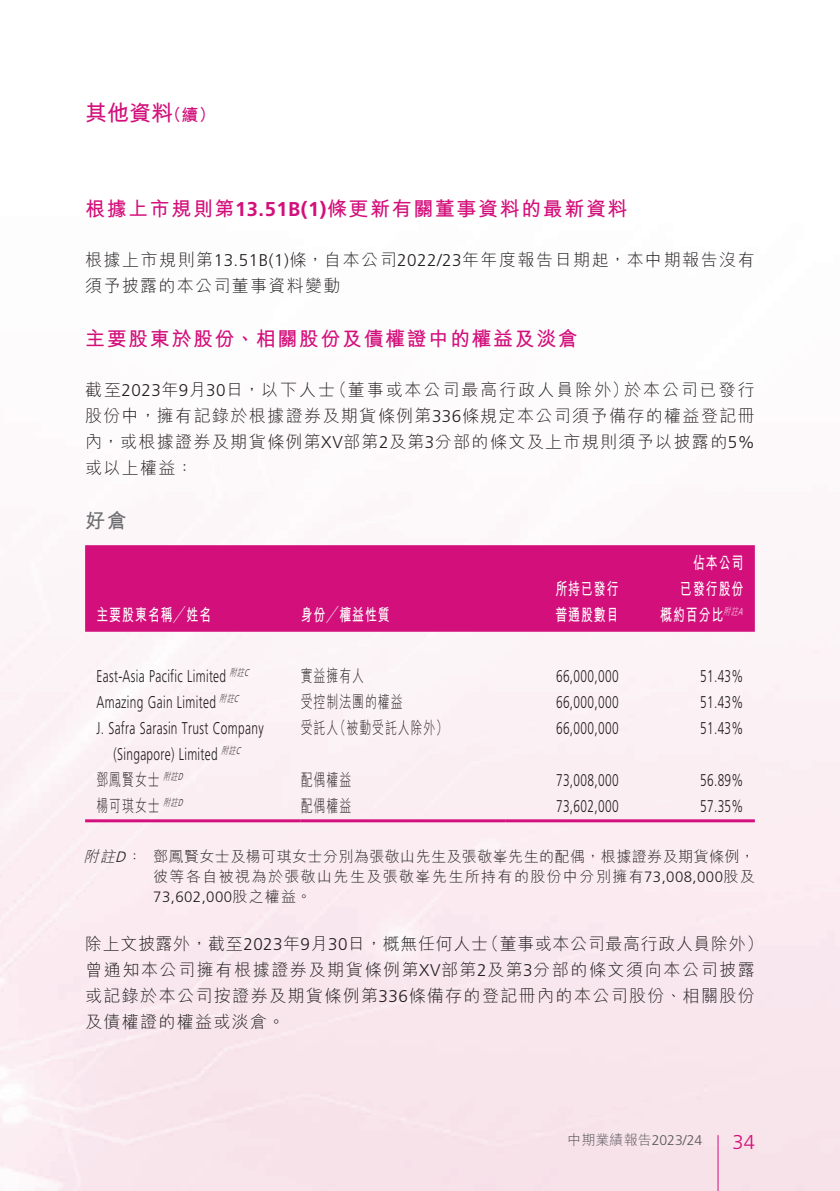
<style>
.page{position:relative;width:840px;height:1191px;background:#fff}
.page>*{position:absolute;margin:0;border:0;box-sizing:border-box;transform-origin:0 0}
.t1{font:700 22px "M Hei HK";color:#d30f7b}
.t2{font:700 20px "M Hei HK";letter-spacing:.08em;color:#d30f7b}
.t3{font:300 20px "Frutiger LT Std";color:#d30f7b}
.t4{font:700 20px "M Hei HK";color:#6c6d70}
.t5{font:300 17px/26px "M Hei HK";letter-spacing:.08em;color:#231f20}
.t6{font:300 17px/26px "Frutiger LT Std";letter-spacing:.03em;color:#231f20;scale:.7 1}
.t7{font:700 17px/26px "M Hei HK";letter-spacing:.08em;color:#fff;scale:.7 1}
.t8{font:300 17px "M Hei HK";letter-spacing:.08em;color:#231f20;scale:.7 1}
.t9{font:300 17px "M Hei HK";letter-spacing:.115em;color:#231f20}
.t10{font:300 17px "M Hei HK";letter-spacing:.035em;color:#231f20}
.t11{font:700 17px "M Hei HK";color:#d30f7b}
.t12{font:300 15px "M Hei HK";letter-spacing:.09em;color:#231f20}
.t13{font:300 15px "M Hei HK";letter-spacing:.03em;color:#231f20}
.t14{font:300 15px "Frutiger LT Std";letter-spacing:.03em;color:#231f20}
.t15{font:italic 300 15px "M Hei HK";color:#231f20}
.t16{font:300 14px "Frutiger LT Std";color:#57585a}
.t17{font:italic 300 10px "M Hei HK";color:#231f20;scale:.7 1}
.s1{font-family:"Frutiger LT Std"}
.s2{font-family:"M Hei HK"}
</style>
<div class="page">
<img style="left:0;top:545px;width:839px;height:646px">
<hr style="left:717px;top:1135px;width:1px;height:56px;background:#d30f7b">
<div style="left:85px;top:545px;width:669px;height:87px;background:#d30f7b"></div>
<hr style="left:85px;top:819px;width:215px;height:3px;background:#d30f7b">
<hr style="left:300px;top:819px;width:205px;height:3px;background:#d30f7b">
<hr style="left:505px;top:819px;width:124px;height:3px;background:#d30f7b">
<hr style="left:629px;top:819px;width:125px;height:3px;background:#d30f7b">
<p class="t1" style="left:85px;top:97px;width:89px">其他資料</p>
<p class="t11" style="left:164px;top:102px;width:52px">（續(</p>
<p class="t2" style="left:85px;top:194px;width:543px">根據上市規則第<span class="s1">13.51B )1(</span> 條更新有關董事資料的最新資料</p>
<p class="t5" style="left:85px;top:246px;width:670px">根據上市規則第<span class="s1">13.51</span> 條<span class="s1">)1(B</span> ，自本公司<span class="s1">2022/23</span>年年度報告日期起，本中期報告沒有須予披露的本公司董事資料變動</p>
<p class="t2" style="left:85px;top:324px;width:494px">主要股東於股份、相關股份及債權證中的權益及淡倉</p>
<p class="t9" style="left:623px;top:377px;width:132px">於本公司已發行</p>
<p class="t9" style="left:330px;top:377px;width:300px">（董事或本公司最高行政人員除外）</p>
<p class="t5" style="left:85px;top:376px;width:671px">截至<span class="s1">2023</span>年 月<span class="s1">9 30</span>日，以下人士<br>股份中，擁有記錄於根據證券及期貨條例第<span class="s1">336</span>條規定本公司須予備存的權益登記冊內，或根據證券及期貨條例第<span class="s1">XV</span>部第<span class="s1">2</span>及第<span class="s1">3</span>分部的條文及上市規則須予以披露的<span class="s1">5%</span>或以上權益：</p>
<p class="t4" style="left:85px;top:506px;width:43px">好倉</p>
<p class="t7" style="left:96px;top:600px;width:165px">主要股東名稱╱姓名</p>
<p class="t7" style="left:300px;top:600px;width:128px">身份╱權益性質</p>
<p class="t7" style="left:555px;top:574px;width:92px">所持已發行普通股數目</p>
<p class="t7" style="left:660px;top:548px;width:123px;text-align:right">佔本公司<br>已發行股份<br>概約百分比<sup>附註</sup><sup>A</sup></p>
<p class="t17" style="left:229px;top:665px;width:33px">附註<span class="s1">C</span></p>
<p class="t6" style="left:96px;top:663px;width:187px">East-Asia Pacific Limited</p>
<p class="t8" style="left:300px;top:663px;width:92px">實益擁有人</p>
<p class="t6" style="left:555px;top:663px;width:91px">66,000,000</p>
<p class="t6" style="left:699px;top:663px;width:63px">51.43%</p>
<p class="t17" style="left:219px;top:691px;width:33px">附註<span class="s1">C</span></p>
<p class="t6" style="left:96px;top:689px;width:240px">Amazing Gain Limited<br>.J Safra Sarasin Trust Company</p>
<p class="t17" style="left:221px;top:743px;width:33px">附註<span class="s1">C</span></p>
<p class="t6" style="left:113px;top:741px;width:150px">(Singapore) Limited</p>
<p class="t8" style="left:300px;top:689px;width:147px">受控制法團的權益</p>
<p class="t8" style="left:334px;top:715px;width:163px">（被動受託人除外(</p>
<p class="t8" style="left:300px;top:715px;width:55px">受託人</p>
<p class="t6" style="left:555px;top:689px;width:91px">66,000,000</p>
<p class="t6" style="left:555px;top:715px;width:91px">66,000,000</p>
<p class="t6" style="left:699px;top:689px;width:63px">51.43%</p>
<p class="t6" style="left:699px;top:715px;width:63px">51.43%</p>
<p class="t8" style="left:96px;top:767px;width:92px">鄧鳳賢女士</p>
<p class="t17" style="left:163px;top:769px;width:33px">附註<span class="s1">D</span></p>
<p class="t8" style="left:300px;top:767px;width:73px">配偶權益</p>
<p class="t6" style="left:555px;top:767px;width:91px">73,008,000</p>
<p class="t6" style="left:699px;top:767px;width:63px">56.89%</p>
<p class="t8" style="left:96px;top:793px;width:92px">楊可琪女士</p>
<p class="t13" style="left:153px;top:845px;width:602px">鄧鳳賢女士及楊可琪女士分別為張敬山先生及張敬峯先生的配偶，根據證券及期貨條例，</p>
<p class="t8" style="left:300px;top:793px;width:73px">配偶權益</p>
<p class="t17" style="left:163px;top:795px;width:33px">附註<span class="s1">D</span></p>
<p class="t6" style="left:699px;top:793px;width:63px">57.35%</p>
<p class="t6" style="left:555px;top:793px;width:91px">73,602,000</p>
<p class="t15" style="left:84px;top:845px;width:48px">附註<span class="s1">D</span></p>
<p class="t13" style="left:127px;top:845px;width:16px">：</p>
<p class="t12" style="left:153px;top:865px;width:602px">彼等各自被視為於張敬山先生及張敬峯先生所持有的股份中分別擁有<span class="s1">73,008,000</span>股及</p>
<p class="t14" style="left:153px;top:888px;width:160px">73,602,000<span class="s2">股之權益。</span></p>
<p class="t10" style="left:482px;top:931px;width:282px">（董事或本公司最高行政人員除外(</p>
<p class="t5" style="left:85px;top:929px;width:671px">除上文披露外，截至<span class="s1">2023</span>年 月<span class="s1">9 30</span>日，概無任何人士<br>曾通知本公司擁有根據證券及期貨條例第<span class="s1">XV</span>部第<span class="s1">2</span>及第<span class="s1">3</span>分部的條文須向本公司披露或記錄於本公司按證券及期貨條例第<span class="s1">336</span>條備存的登記冊內的本公司股份、相關股份及債權證的權益或淡倉。</p>
<p class="t16" style="left:567px;top:1132px;width:136px"><span class="s2">中期業績報告</span>2023/24</p>
<p class="t3" style="left:732px;top:1131px;width:24px">34</p>
</div>
